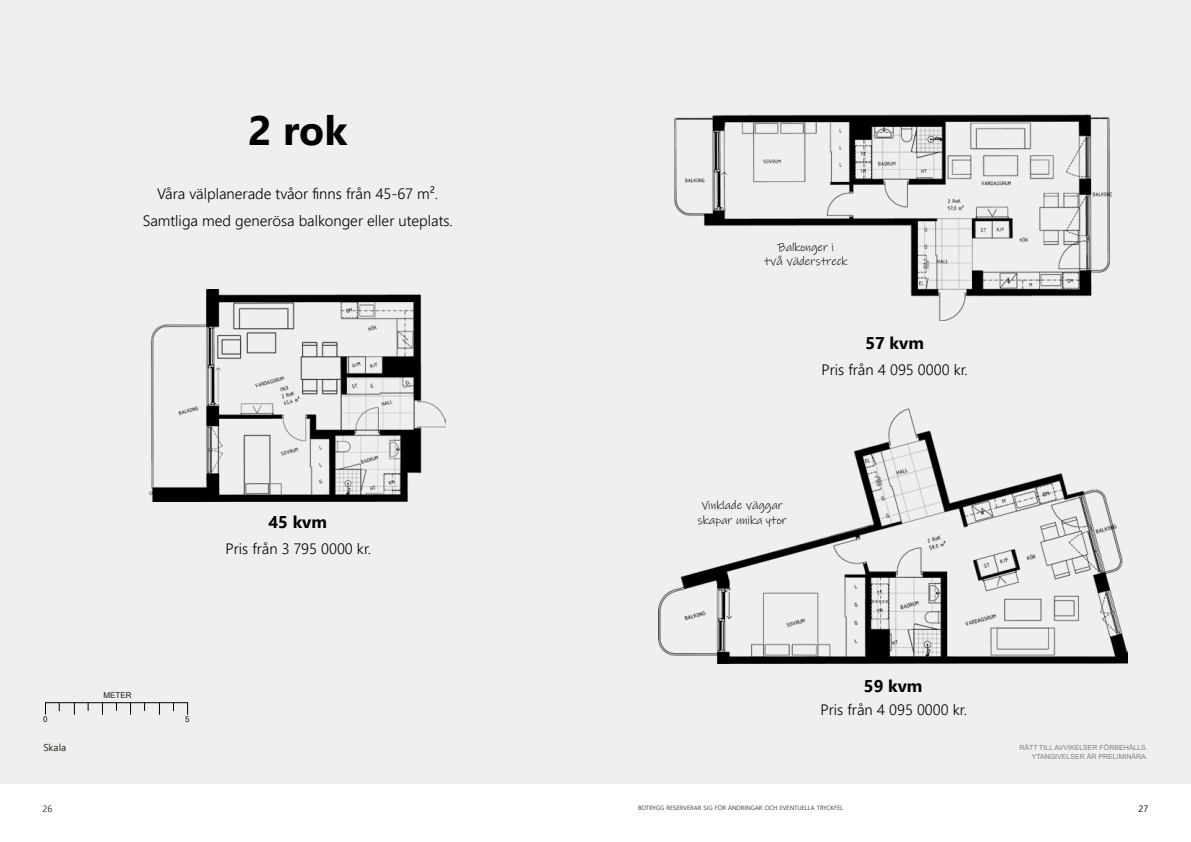
<style>
.page{position:relative;width:1191px;height:842px;background:#fff}
.page>*{position:absolute;margin:0;border:0;box-sizing:border-box;transform-origin:0 0}
.t1{font:700 41px "Segoe UI";color:#000}
.t2{font:700 17px "Segoe UI";color:#000}
.t3{font:300 15px/27px "Segoe UI";color:#000;text-align:center}
.t4{font:12px/14.4px "Ink Free";color:#000;text-align:center}
.t5{font:10px "Segoe UI";color:#25231e}
.t6{font:9px "Malgun Gothic";color:#2c2d2f}
.t7{font:9px "Malgun Gothic";color:#000}
.t8{font:8px "Arial";color:#1a1a1c}
.t9{font:8px "Microsoft Sans Serif";color:#1a1a1c}
.t10{font:7px/8.4px "Arial";color:#818084;text-align:right}
.t11{font:6px "Malgun Gothic";color:#2c2d2f}
</style>
<div class="page">
<div style="left:0;top:0;width:1191px;height:784px;background:#efefed"></div>
<img style="left:658px;top:408px;width:469px;height:255px">
<hr style="left:45px;top:702px;width:143px;height:1px;background:#000">
<svg style="left:45px;top:702px;width:1px;height:13px"></svg>
<svg style="left:187px;top:702px;width:1px;height:13px"></svg>
<svg style="left:159px;top:702px;width:1px;height:13px"></svg>
<svg style="left:130px;top:702px;width:1px;height:13px"></svg>
<svg style="left:102px;top:702px;width:1px;height:13px"></svg>
<svg style="left:74px;top:702px;width:1px;height:13px"></svg>
<img style="left:150px;top:289px;width:296px;height:212px">
<img style="left:674px;top:115px;width:437px;height:205px">
<h1 class="t1" style="left:248px;top:91px;width:101px">2 rok</h1>
<p class="t3" style="left:143px;top:178px;width:312px">Våra välplanerade tvåor finns från 45-67 m².<br>Samtliga med generösa balkonger eller uteplats.</p>
<p class="t2" style="left:268px;top:506px;width:60px">45 kvm</p>
<p class="t3" style="left:225px;top:533px;width:147px">Pris från 3 795 0000 kr.</p>
<p class="t8" style="left:104px;top:689px;width:29px">METER</p>
<p class="t9" style="left:43px;top:714px;width:6px">0</p>
<p class="t9" style="left:185px;top:714px;width:6px">5</p>
<p class="t5" style="left:43px;top:738px;width:24px">Skala</p>
<p class="t4" style="left:764px;top:240px;width:85px">Balkonger i<br>två väderstreck</p>
<p class="t2" style="left:865px;top:327px;width:60px">57 kvm</p>
<p class="t3" style="left:821px;top:354px;width:148px">Pris från 4 095 0000 kr.</p>
<p class="t4" style="left:697px;top:498px;width:91px">Vinklade väggar skapar unika ytor</p>
<p class="t2" style="left:864px;top:670px;width:60px">59 kvm</p>
<p class="t3" style="left:820px;top:695px;width:148px">Pris från 4 095 0000 kr.</p>
<p class="t10" style="left:1019px;top:743px;width:130px">RÄTT TILL AVVIKELSER FÖRBEHÅLLS.<br>YTANGIVELSER ÄR PRELIMINÄRA.</p>
<p class="t6" style="left:43px;top:803px;width:11px">26</p>
<p class="t11" style="left:638px;top:804px;width:206px">BOTRYGG RESERVERAR SIG FÖR ÄNDRINGAR OCH EVENTUELLA TRYCKFEL</p>
<p class="t7" style="left:1138px;top:803px;width:11px">27</p>
</div>
